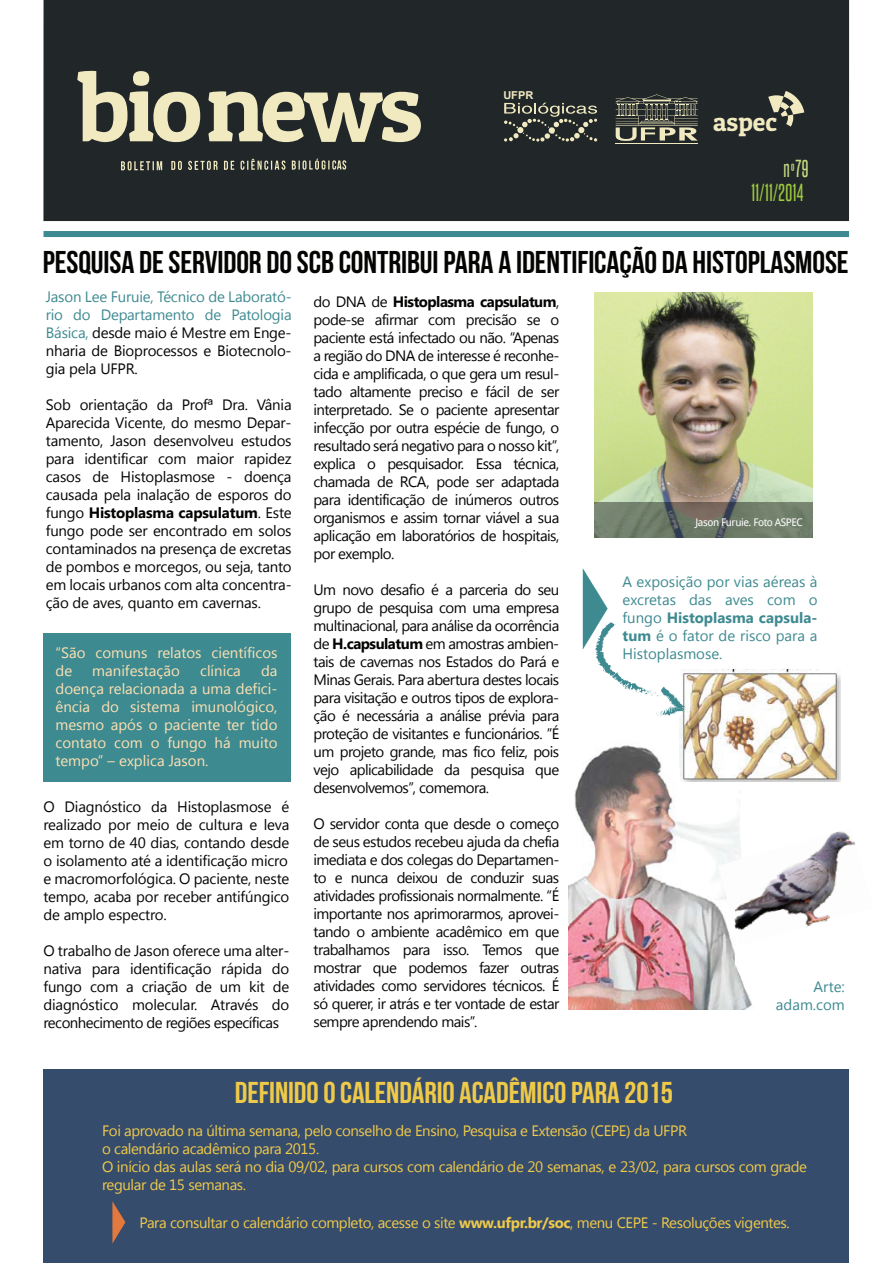
<style>
.page{position:relative;width:893px;height:1263px;background:#fff}
.page>*{position:absolute;margin:0;border:0;box-sizing:border-box;transform-origin:0 0}
.t1{font:97.5px "Patua One";letter-spacing:-.04em;color:#f1eac0}
.t2{font:31.5px "Bebas Neue";letter-spacing:-.005em;color:#040503}
.t3{font:30.15px "Bebas Neue";letter-spacing:-.005em;color:#efca49}
.t4{font:26.1px "Patua One";color:#f1eac0}
.t5{font:20.85px "Steelfish Rg";letter-spacing:.02em;color:#9cc93e}
.t6{font:20.85px "Steelfish Rg";color:#c6dc82}
.t7{font:15px/18px "Khmer UI";letter-spacing:-.035em;color:#040503;text-align:justify}
.t8{font:15px/18px "Khmer UI";letter-spacing:-.025em;color:#efca49}
.t9{font:15px/18px "Khmer UI";letter-spacing:-.01em;color:#3e8a91;text-align:justify}
.t10{font:15px/18px "Khmer UI";color:#fde1b2}
.t11{font:700 10.95px "Arial";color:#f1eac0}
.t12{font:10.5px "Droid Sans";letter-spacing:-.04em;color:#fff}
.s1{color:#040503}
.s2{font-weight:700}
</style>
<div class="page">
<div style="left:43px;top:0;width:806px;height:221px;background:#212629"></div>
<svg style="left:121px;top:161px;width:41px;height:9px"></svg>
<svg style="left:171px;top:161px;width:11px;height:9px"></svg>
<svg style="left:188px;top:161px;width:30px;height:9px"></svg>
<svg style="left:224px;top:161px;width:10px;height:9px"></svg>
<svg style="left:241px;top:159px;width:44px;height:11px"></svg>
<svg style="left:292px;top:159px;width:54px;height:11px"></svg>
<svg style="left:768px;top:91px;width:36px;height:36px"></svg>
<hr style="left:616px;top:143px;width:82px;height:1px;background:#f1eac0">
<svg style="left:616px;top:94px;width:82px;height:47px"></svg>
<svg style="left:504px;top:103px;width:93px;height:39px"></svg>
<div style="left:549px;top:127px;width:6px;height:7px;background:#f1eac0;border-radius:50%"></div>
<div style="left:44px;top:231px;width:805px;height:6px;background:#3e8a91"></div>
<div style="left:44px;top:633px;width:247px;height:149px;background:#3e8a91"></div>
<div style="left:44px;top:1069px;width:805px;height:194px;background:#364c6d"></div>
<img style="left:594px;top:292px;width:219px;height:246px">
<img style="left:568px;top:745px;width:187px;height:264px">
<img style="left:680px;top:669px;width:161px;height:112px">
<img style="left:718px;top:828px;width:138px;height:117px">
<svg style="left:112px;top:1201px;width:13px;height:42px"></svg>
<svg style="left:583px;top:568px;width:103px;height:149px"></svg>
<svg style="left:594px;top:503px;width:218px;height:35px;background:#6d7868"></svg>
<h1 class="t1" style="left:78px;top:47px;width:347px">bionews</h1>
<p class="t11" style="left:503px;top:88px;width:31px">UFPR</p>
<h3 class="t4" style="left:713px;top:106px;width:66px">aspec</h3>
<h3 class="t6" style="left:784px;top:156px;width:26px">nº79</h3>
<h3 class="t5" style="left:751px;top:180px;width:54px">11/11/2014</h3>
<h2 class="t2" style="left:43px;top:245px;width:807px">PESQUISA DE SERVIDOR DO SCB CONTRIBUI PARA A IDENTIFICAÇÃO DA HISTOPLASMOSE</h2>
<p class="t9" style="left:46px;top:287px;width:247px">Jason Lee Furuie, Técnico de Laborató&shy;rio do Departamento de Patologia Básica, <span class="s1">desde maio é Mestre em Enge&shy;nharia de Bioprocessos e Biotecnolo&shy;gia pela UFPR.</span></p>
<p class="t7" style="left:46px;top:395px;width:247px">Sob orientação da Profª Dra. Vânia Aparecida Vicente, do mesmo Depar&shy;tamento, Jason desenvolveu estudos para identificar com maior rapidez casos de Histoplasmose - doença causada pela inalação de esporos do fungo <span class="s2">Histoplasma capsulatum</span>. Este fungo pode ser encontrado em solos contaminados na presença de excretas de pombos e morcegos, ou seja, tanto em locais urbanos com alta concentra&shy;ção de aves, quanto em cavernas.</p>
<p class="t10" style="left:56px;top:643px;width:223px">“São comuns relatos científicos de</p>
<p class="t7" style="left:313px;top:292px;width:247px">do DNA de <span class="s2">Histoplasma capsulatum</span>, pode-se afirmar com precisão se o paciente está infectado ou não. “Apenas a região do DNA de interesse é reconhe&shy;cida e amplificada, o que gera um resul&shy;tado altamente preciso e fácil de ser interpretado. Se o paciente apresentar infecção por outra espécie de fungo, o resultado será negativo para o nosso kit”, explica o pesquisador. Essa técnica, chamada de RCA, pode ser adaptada para identificação de inúmeros outros organismos e assim tornar viável a sua aplicação em laboratórios de hospitais, por exemplo.</p>
<p class="t7" style="left:313px;top:580px;width:247px">Um novo desafio é a parceria do seu grupo de pesquisa com uma empresa multinacional, para análise da ocorrência de <span class="s2">H.capsulatum</span> em amostras ambien&shy;tais de cavernas nos Estados do Pará e Minas Gerais. Para abertura destes locais para visitação e outros tipos de explora&shy;ção é necessária a análise prévia para proteção de visitantes e funcionários. ”É um projeto grande, mas fico feliz, pois vejo aplicabilidade da pesquisa que desenvolvemos”, comemora.</p>
<p class="t7" style="left:313px;top:814px;width:247px">O servidor conta que desde o começo de seus estudos recebeu ajuda da chefia imediata e dos colegas do Departamen&shy;to e nunca deixou de conduzir suas atividades profissionais normalmente. “É importante nos aprimorarmos, aprovei&shy;tando o ambiente acadêmico em que trabalhamos para isso. Temos que mostrar que podemos fazer outras atividades como servidores técnicos. É só querer, ir atrás e ter vontade de estar sempre aprendendo mais”.</p>
<p class="t12" style="left:695px;top:516px;width:109px">Jason Furuie. Foto ASPEC</p>
<p class="t9" style="left:622px;top:573px;width:197px">A exposição por vias aéreas à excretas das aves com o fungo <span class="s2">Histoplasma capsula&shy;tum</span> é o fator de risco para a Histoplasmose.</p>
<p class="t10" style="left:92px;top:661px;width:89px">manifestação</p>
<p class="t10" style="left:200px;top:661px;width:42px">clínica</p>
<p class="t10" style="left:56px;top:661px;width:224px;text-align:justify;text-indent:206px">da doença relacionada a uma defici&shy;ência do sistema imunológico, mesmo após o paciente ter tido contato com o fungo há muito tempo” – explica Jason.</p>
<p class="t7" style="left:43px;top:798px;width:247px">O Diagnóstico da Histoplasmose é realizado por meio de cultura e leva em torno de 40 dias, contando desde o isolamento até a identificação micro e macromorfológica. O paciente, neste tempo, acaba por receber antifúngico de amplo espectro.</p>
<p class="t7" style="left:43px;top:942px;width:247px">O trabalho de Jason oferece uma alter&shy;nativa para identificação rápida do fungo com a criação de um kit de diagnóstico molecular. Através do reconhecimento de regiões específicas</p>
<p class="t9" style="left:776px;top:977px;width:70px;text-align:right">Arte: adam.com</p>
<h3 class="t3" style="left:235px;top:1076px;width:440px">DEFINIDO O CALENDÁRIO ACADÊMICO PARA 2015</h3>
<p class="t8" style="left:102px;top:1122px;width:707px">Foi aprovado na última semana, pelo conselho de Ensino, Pesquisa e Extensão (CEPE) da UFPR<br>o calendário acadêmico para 2015.<br>O início das aulas será no dia 09/02, para cursos com calendário de 20 semanas, e 23/02, para cursos com grade regular de 15 semanas.</p>
<p class="t8" style="left:140px;top:1213px;width:652px">Para consultar o calendário completo, acesse o site <span class="s2">www.ufpr.br/soc</span>, menu CEPE - Resoluções vigentes.</p>
</div>
